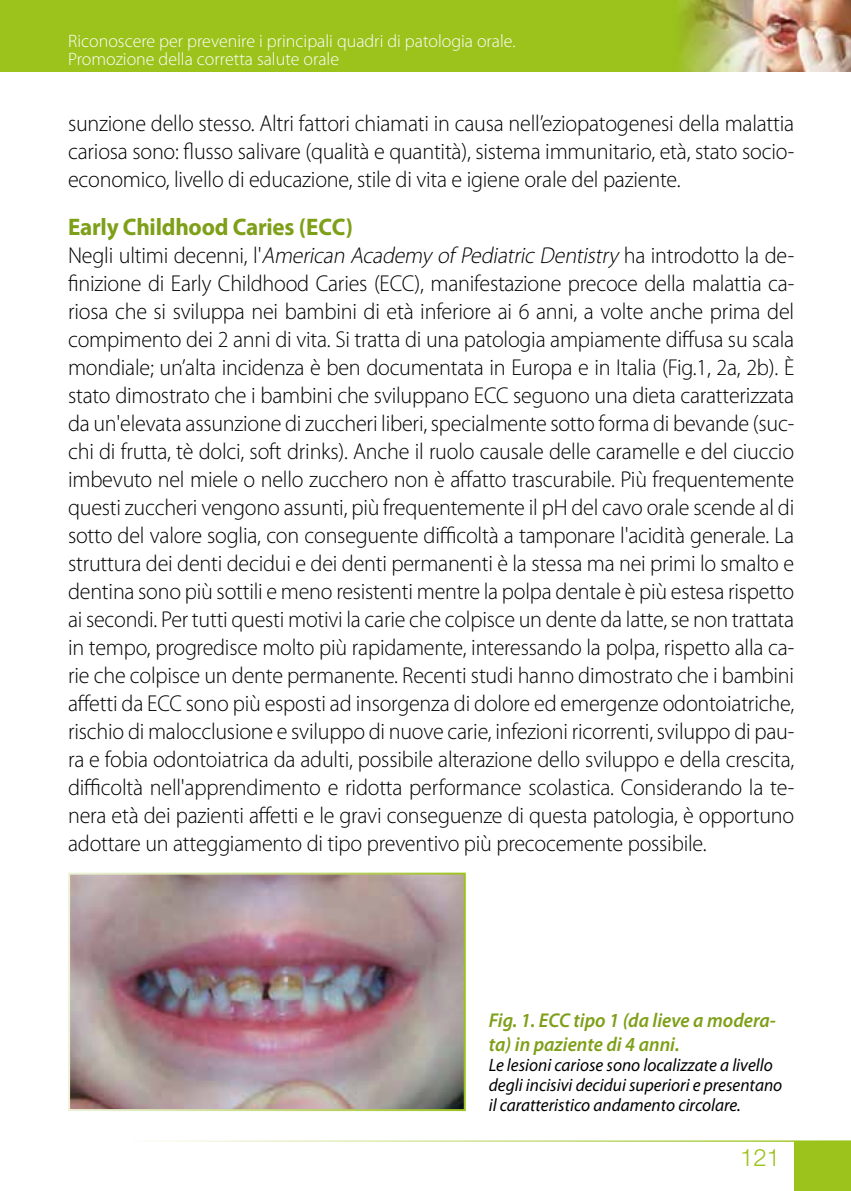
<style>
.page{position:relative;width:851px;height:1191px;background:#fff}
.page>*{position:absolute;margin:0;border:0;box-sizing:border-box;transform-origin:0 0}
.t1{font:700 24px "Myriad Pro";letter-spacing:-.01em;color:#7e9f18;scale:.96 1}
.t2{font:300 24px "Helvetica Neue";color:#9bc31c}
.t3{font:300 23px/28px "Myriad Pro";letter-spacing:-.01em;color:#000;text-align:justify;scale:.96 1}
.t4{font:italic 600 20px/24px "Myriad Pro";color:#7e9f18;scale:.96 1}
.t5{font:italic 18px/20px "Myriad Pro";color:#000;scale:.96 1}
.t6{font:300 18px/18px "Myriad Pro";color:#fff}
.s1{font-style:italic}
</style>
<div class="page">
<div style="left:0;top:0;width:850px;height:72px;background:#9bc31c"></div>
<img style="left:679px;top:0;width:171px;height:72px">
<hr style="left:132px;top:1140px;width:718px;height:1px;background:#9bc31c">
<div style="left:794px;top:1141px;width:56px;height:50px;background:#9bc31c"></div>
<img style="left:71px;top:875px;width:391px;height:233px">
<div style="left:68px;top:872px;width:397px;height:239px;border:2px solid #fff"></div>
<p class="t6" style="left:68px;top:32px;width:449px">Riconoscere per prevenire i principali quadri di patologia orale.<br>Promozione della corretta salute orale</p>
<p class="t3" style="left:68px;top:109px;width:757px">sunzione dello stesso. Altri fattori chiamati in causa nell’eziopatogenesi della malattia cariosa sono: flusso salivare (qualità e quantità), sistema immunitario, età, stato socio&shy;economico, livello di educazione, stile di vita e igiene orale del paziente.</p>
<p class="t1" style="left:68px;top:211px;width:298px">Early Childhood Caries (ECC)</p>
<p class="t3" style="left:68px;top:241px;width:758px">Negli ultimi decenni, l'<span class="s1">American Academy of Pediatric Dentistry</span> ha introdotto la de&shy;finizione di Early Childhood Caries (ECC), manifestazione precoce della malattia ca&shy;riosa che si sviluppa nei bambini di età inferiore ai 6 anni, a volte anche prima del compimento dei 2 anni di vita. Si tratta di una patologia ampiamente diffusa su scala mondiale; un’alta incidenza è ben documentata in Europa e in Italia (Fig.1, 2a, 2b). È stato dimostrato che i bambini che sviluppano ECC seguono una dieta caratterizzata da un'elevata assunzione di zuccheri liberi, specialmente sotto forma di bevande (suc&shy;chi di frutta, tè dolci, soft drinks). Anche il ruolo causale delle caramelle e del ciuccio imbevuto nel miele o nello zucchero non è affatto trascurabile. Più frequentemente questi zuccheri vengono assunti, più frequentemente il pH del cavo orale scende al di sotto del valore soglia, con conseguente difficoltà a tamponare l'acidità generale. La struttura dei denti decidui e dei denti permanenti è la stessa ma nei primi lo smalto e dentina sono più sottili e meno resistenti mentre la polpa dentale è più estesa rispetto ai secondi. Per tutti questi motivi la carie che colpisce un dente da latte, se non trattata in tempo, progredisce molto più rapidamente, interessando la polpa, rispetto alla ca&shy;rie che colpisce un dente permanente. Recenti studi hanno dimostrato che i bambini affetti da ECC sono più esposti ad insorgenza di dolore ed emergenze odontoiatriche, rischio di malocclusione e sviluppo di nuove carie, infezioni ricorrenti, sviluppo di pau&shy;ra e fobia odontoiatrica da adulti, possibile alterazione dello sviluppo e della crescita, difficoltà nell'apprendimento e ridotta performance scolastica. Considerando la te&shy;nera età dei pazienti affetti e le gravi conseguenze di questa patologia, è opportuno adottare un atteggiamento di tipo preventivo più precocemente possibile.</p>
<p class="t4" style="left:488px;top:1007px;width:300px">Fig. 1. ECC tipo 1 (da lieve a modera&shy;ta) in paziente di 4 anni.</p>
<p class="t5" style="left:488px;top:1054px;width:307px">Le lesioni cariose sono localizzate a livello degli incisivi decidui superiori e presentano il caratteristico andamento circolare.</p>
<p class="t2" style="left:740px;top:1143px;width:42px">121</p>
</div>
